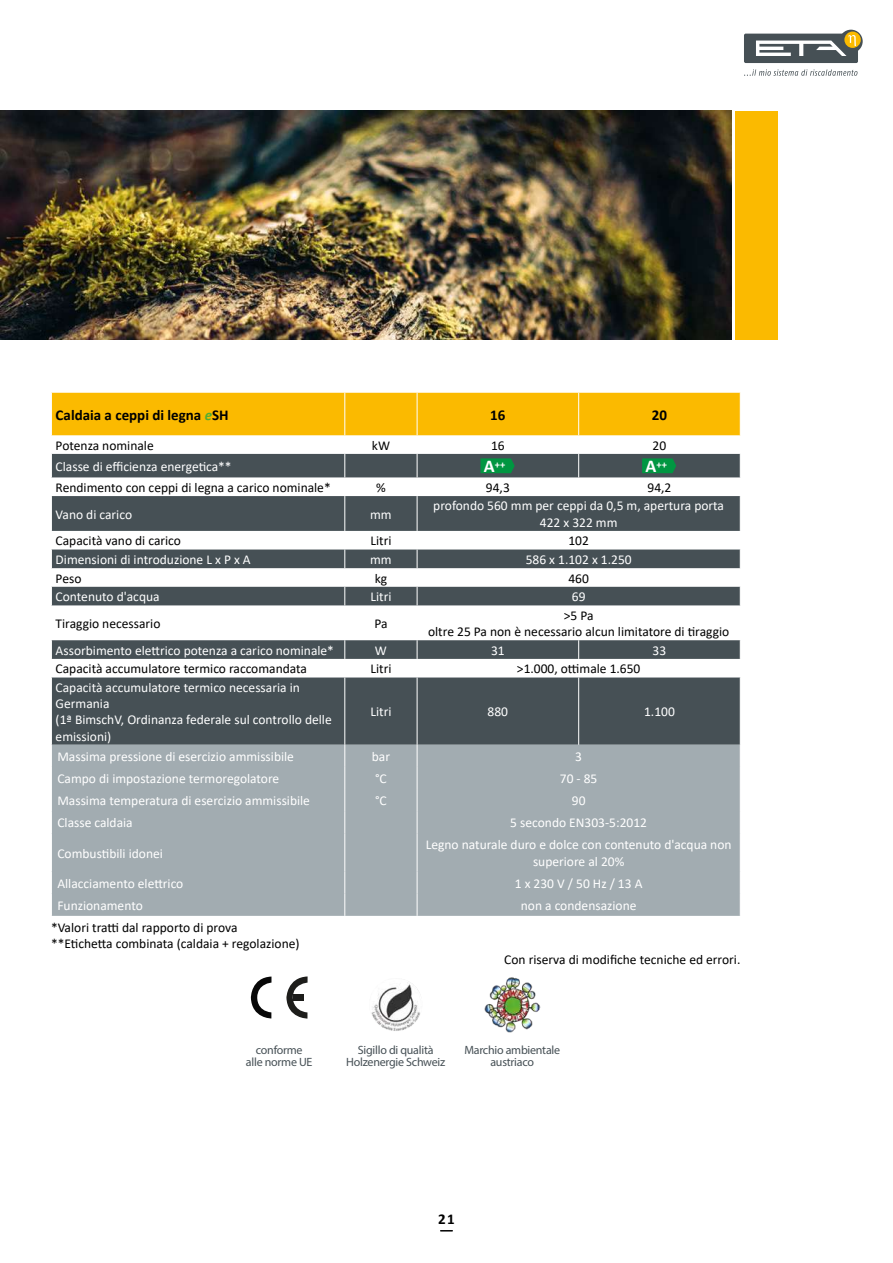
<style>
.page{position:relative;width:893px;height:1263px;background:#fff}
.page>*{position:absolute;margin:0;border:0;box-sizing:border-box;transform-origin:0 0}
.t1{font:700 15px "Calibri";color:#000}
.t2{font:13.5px/16.2px "Calibri";color:#fff;text-align:center}
.t3{font:13.5px/16.2px "Calibri";color:#000;text-align:center}
.t4{font:12px/12px "Myriad Pro";letter-spacing:-.02em;color:#465055;text-align:center}
.t5{font:700 10.5px "Calibri";color:#fff}
.s1{font-style:italic;color:#52ae32}
.s2{font-size:18px}
</style>
<div class="page">
<img style="left:0;top:111px;width:731px;height:229px">
<div style="left:736px;top:111px;width:42px;height:229px;background:#fbba00"></div>
<div style="left:52px;top:393px;width:688px;height:42px;background:#fbba00"></div>
<svg style="left:51px;top:454px;width:689px;height:291px;fill:#465055"></svg>
<div style="left:52px;top:745px;width:688px;height:171px;background:#a2acb1"></div>
<svg style="left:740px;top:549px;width:1px;height:19px"></svg>
<svg style="left:740px;top:587px;width:1px;height:18px"></svg>
<svg style="left:417px;top:454px;width:1px;height:23px"></svg>
<svg style="left:578px;top:454px;width:1px;height:23px"></svg>
<hr style="left:417px;top:496px;width:1px;height:35px;background:#fff">
<svg style="left:417px;top:549px;width:1px;height:19px"></svg>
<hr style="left:417px;top:677px;width:1px;height:68px;background:#fff">
<hr style="left:578px;top:677px;width:1px;height:68px;background:#fff">
<svg style="left:417px;top:745px;width:1px;height:88px"></svg>
<hr style="left:417px;top:833px;width:1px;height:38px;background:#fff">
<svg style="left:417px;top:871px;width:1px;height:45px"></svg>
<svg style="left:417px;top:587px;width:1px;height:18px"></svg>
<svg style="left:417px;top:640px;width:1px;height:19px"></svg>
<svg style="left:578px;top:640px;width:1px;height:19px"></svg>
<hr style="left:417px;top:393px;width:1px;height:42px;background:#fff">
<hr style="left:578px;top:393px;width:1px;height:42px;background:#fff">
<hr style="left:344px;top:393px;width:1px;height:42px;background:#fff">
<svg style="left:51px;top:454px;width:1px;height:23px"></svg>
<svg style="left:740px;top:454px;width:1px;height:23px"></svg>
<hr style="left:51px;top:496px;width:1px;height:35px;background:#fff">
<svg style="left:51px;top:549px;width:1px;height:19px"></svg>
<svg style="left:344px;top:454px;width:1px;height:23px"></svg>
<hr style="left:344px;top:496px;width:1px;height:35px;background:#fff">
<svg style="left:344px;top:549px;width:1px;height:19px"></svg>
<hr style="left:344px;top:833px;width:1px;height:38px;background:#fff">
<svg style="left:344px;top:871px;width:1px;height:45px"></svg>
<svg style="left:344px;top:745px;width:1px;height:88px"></svg>
<svg style="left:51px;top:587px;width:1px;height:18px"></svg>
<svg style="left:51px;top:640px;width:1px;height:19px"></svg>
<hr style="left:51px;top:677px;width:1px;height:68px;background:#fff">
<svg style="left:344px;top:587px;width:1px;height:18px"></svg>
<svg style="left:344px;top:640px;width:1px;height:19px"></svg>
<hr style="left:344px;top:677px;width:1px;height:68px;background:#fff">
<svg style="left:740px;top:640px;width:1px;height:19px"></svg>
<svg style="left:480px;top:458px;width:35px;height:15px"></svg>
<svg style="left:642px;top:458px;width:34px;height:15px"></svg>
<svg style="left:251px;top:976px;width:20px;height:42px"></svg>
<svg style="left:286px;top:976px;width:22px;height:42px"></svg>
<div style="left:293px;top:994px;width:10px;height:7px;background:#1d1d1b"></div>
<img style="left:371px;top:982px;width:49px;height:49px">
<img style="left:484px;top:977px;width:56px;height:55px">
<div style="left:744px;top:34px;width:114px;height:29px;background:#465055;border-radius:2px"></div>
<svg style="left:839px;top:30px;width:24px;height:23px"></svg>
<div style="left:844px;top:32px;width:17px;height:16px;background:#fbba00;border-radius:50%"></div>
<svg style="left:756px;top:35px;width:100px;height:21px"></svg>
<svg style="left:744px;top:69px;width:113px;height:7px"></svg>
<p class="t1" style="left:56px;top:404px;width:175px">Caldaia a ceppi di legna <span class="s1">e</span>SH</p>
<p class="t1" style="left:490px;top:404px;width:17px">16</p>
<p class="t1" style="left:652px;top:404px;width:17px">20</p>
<p class="t3" style="left:56px;top:437px;width:100px">Potenza nominale</p>
<p class="t3" style="left:372px;top:437px;width:20px">kW</p>
<p class="t3" style="left:491px;top:437px;width:15px">16</p>
<p class="t3" style="left:653px;top:437px;width:15px">20</p>
<p class="t2" style="left:56px;top:458px;width:178px">Classe di efficienza energetica**</p>
<p class="t5" style="left:484px;top:457px;width:23px"><span class="s2">A</span>++</p>
<p class="t5" style="left:646px;top:457px;width:23px"><span class="s2">A</span>++</p>
<p class="t3" style="left:56px;top:479px;width:277px">Rendimento con ceppi di legna a carico nominale*</p>
<p class="t3" style="left:376px;top:479px;width:11px">%</p>
<p class="t3" style="left:486px;top:479px;width:25px">94,3</p>
<p class="t3" style="left:647px;top:479px;width:25px">94,2</p>
<p class="t2" style="left:56px;top:506px;width:78px">Vano di carico</p>
<p class="t2" style="left:370px;top:506px;width:23px">mm</p>
<p class="t2" style="left:433px;top:497px;width:292px">profondo 560 mm per ceppi da 0,5 m, apertura porta<br>422 x 322 mm</p>
<p class="t3" style="left:56px;top:532px;width:127px">Capacità vano di carico</p>
<p class="t3" style="left:370px;top:532px;width:23px">Litri</p>
<p class="t3" style="left:568px;top:532px;width:22px">102</p>
<p class="t2" style="left:56px;top:551px;width:197px">Dimensioni di introduzione L x P x A</p>
<p class="t2" style="left:370px;top:551px;width:23px">mm</p>
<p class="t2" style="left:526px;top:551px;width:107px">586 x 1.102 x 1.250</p>
<p class="t3" style="left:56px;top:570px;width:27px">Peso</p>
<p class="t3" style="left:375px;top:570px;width:14px">kg</p>
<p class="t3" style="left:568px;top:570px;width:22px">460</p>
<p class="t2" style="left:56px;top:588px;width:106px">Contenuto d'acqua</p>
<p class="t2" style="left:370px;top:588px;width:23px">Litri</p>
<p class="t2" style="left:572px;top:588px;width:15px">69</p>
<p class="t3" style="left:56px;top:615px;width:106px">Tiraggio necessario</p>
<p class="t3" style="left:374px;top:615px;width:15px">Pa</p>
<p class="t3" style="left:428px;top:607px;width:303px">&gt;5 Pa<br>oltre 25 Pa non è necessario alcun limitatore di tiraggio</p>
<p class="t2" style="left:56px;top:642px;width:280px">Assorbimento elettrico potenza a carico nominale*</p>
<p class="t2" style="left:375px;top:642px;width:14px">W</p>
<p class="t2" style="left:491px;top:642px;width:15px">31</p>
<p class="t2" style="left:653px;top:642px;width:15px">33</p>
<p class="t3" style="left:56px;top:660px;width:253px">Capacità accumulatore termico raccomandata</p>
<p class="t3" style="left:370px;top:660px;width:23px">Litri</p>
<p class="t3" style="left:517px;top:660px;width:125px">&gt;1.000, ottimale 1.650</p>
<p class="t2" style="left:56px;top:679px;width:278px;text-align:left">Capacità accumulatore termico necessaria in<br>Germania<br>(1ª BimschV, Ordinanza federale sul controllo delle emissioni)</p>
<p class="t2" style="left:370px;top:703px;width:23px">Litri</p>
<p class="t2" style="left:488px;top:703px;width:22px">880</p>
<p class="t2" style="left:644px;top:703px;width:32px">1.100</p>
<p class="t2" style="left:57px;top:748px;width:238px">Massima pressione di esercizio ammissibile</p>
<p class="t2" style="left:372px;top:748px;width:20px">bar</p>
<p class="t2" style="left:575px;top:748px;width:8px">3</p>
<p class="t2" style="left:57px;top:770px;width:223px">Campo di impostazione termoregolatore</p>
<p class="t2" style="left:375px;top:770px;width:13px">°C</p>
<p class="t2" style="left:560px;top:770px;width:39px">70 - 85</p>
<p class="t2" style="left:57px;top:792px;width:254px">Massima temperatura di esercizio ammissibile</p>
<p class="t2" style="left:375px;top:792px;width:13px">°C</p>
<p class="t2" style="left:572px;top:792px;width:15px">90</p>
<p class="t2" style="left:57px;top:814px;width:77px">Classe caldaia</p>
<p class="t2" style="left:510px;top:814px;width:138px">5 secondo EN303-5:2012</p>
<p class="t2" style="left:57px;top:844px;width:107px">Combustibili idonei</p>
<p class="t2" style="left:426px;top:836px;width:307px">Legno naturale duro e dolce con contenuto d'acqua non superiore al 20%</p>
<p class="t2" style="left:57px;top:875px;width:128px">Allacciamento elettrico</p>
<p class="t2" style="left:515px;top:875px;width:129px">1 x 230 V / 50 Hz / 13 A</p>
<p class="t2" style="left:57px;top:897px;width:87px">Funzionamento</p>
<p class="t2" style="left:521px;top:897px;width:117px">non a condensazione</p>
<p class="t3" style="left:51px;top:919px;width:250px;text-align:left">*Valori tratti dal rapporto di prova **Etichetta combinata (caldaia + regolazione)</p>
<p class="t3" style="left:504px;top:951px;width:238px">Con riserva di modifiche tecniche ed errori.</p>
<p class="t4" style="left:246px;top:1043px;width:68px">conforme<br>alle norme UE</p>
<p class="t4" style="left:346px;top:1043px;width:101px">Sigillo di qualità<br>Holzenergie Schweiz</p>
<p class="t4" style="left:464px;top:1043px;width:97px">Marchio ambientale austriaco</p>
<p class="t1" style="left:438px;top:1208px;width:18px">21</p>
</div>
